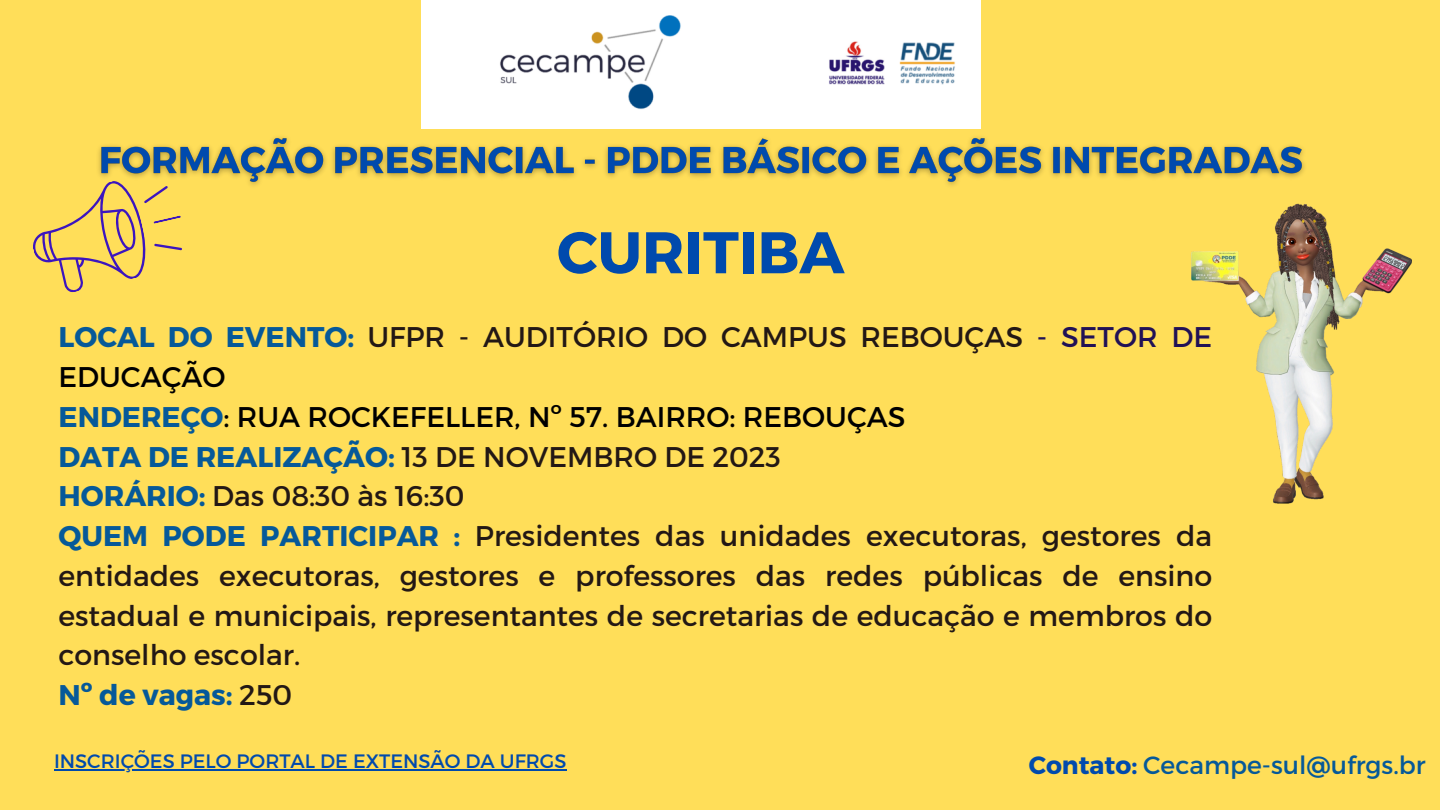
<style>
.page{position:relative;width:1440px;height:810px;background:#ffde59}
.page>*{position:absolute;margin:0;border:0;box-sizing:border-box;transform-origin:0 0}
.t1{font:700 58.6px "Montserrat";color:#004aad}
.t2{font:28.5px/39.8px "Montserrat";color:#231815}
.t3{font:28.5px "Montserrat";color:#000}
.t4{font:700 28.5px "Montserrat";color:#065999}
.t5{font:25px "Montserrat";color:#065999}
.t6{font:19.4px "Montserrat";color:#004aad}
.s1{font-weight:700;color:#065999}
.s2{color:#211156}
.s3{color:#000}
.s4{font-weight:400;color:#231815}
.s5{font-weight:700;color:#004aad}
</style>
<div class="page">
<img style="left:98px;top:137px;width:1091px;height:49px">
<svg style="left:33px;top:177px;width:149px;height:116px"></svg>
<hr style="left:54px;top:769px;width:513px;height:2px;background:#004aad">
<img style="left:1189px;top:145px;width:223px;height:359px">
<img style="left:421px;top:0;width:560px;height:128px">
<p class="t1" style="left:557px;top:214px;width:289px">CURITIBA</p>
<p class="t2" style="left:58px;top:316px;width:1155px"><span class="s1">LOCAL DO EVENTO:</span> UFPR - AUDITÓRIO DO CAMPUS REBOUÇAS <span class="s2">- SETOR DE<br></span><span class="s3">EDUCAÇÃO</span></p>
<p class="t3" style="left:58px;top:398px;width:849px"><span class="s1">ENDEREÇO</span>: RUA ROCKEFELLER, Nº 57. BAIRRO: REBOUÇAS</p>
<p class="t2" style="left:58px;top:435px;width:724px"><span class="s1">DATA DE REALIZAÇÃO:</span> 13 DE NOVEMBRO DE 2023</p>
<p class="t2" style="left:58px;top:475px;width:407px"><span class="s1">HORÁRIO:</span> Das 08:30 às 16:30</p>
<p class="t2" style="left:58px;top:515px;width:1155px;text-align:justify"><span class="s1">QUEM PODE PARTICIPAR :</span> Presidentes das unidades executoras, gestores da entidades executoras, gestores e professores das redes públicas de ensino estadual e municipais, representantes de secretarias de educação e membros do conselho escolar.</p>
<p class="t4" style="left:58px;top:676px;width:235px">Nº de vagas: <span class="s4">250</span></p>
<p class="t6" style="left:54px;top:748px;width:514px">INSCRIÇÕES PELO PORTAL DE EXTENSÃO DA UFRGS</p>
<p class="t5" style="left:1029px;top:749px;width:398px"><span class="s5">Contato:</span> Cecampe-sul@ufrgs.br</p>
</div>
